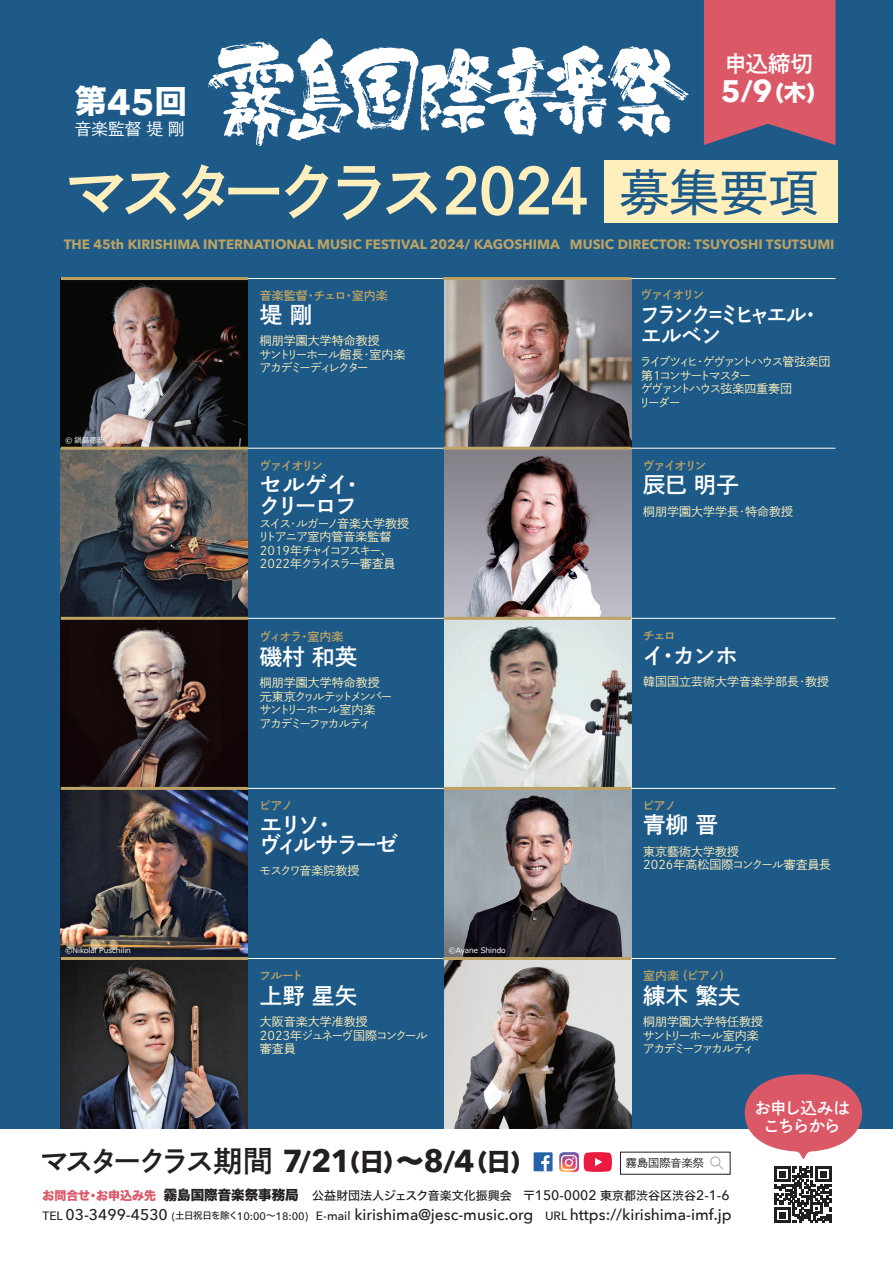
<style>
.page{position:relative;width:893px;height:1263px;background:#fff}
.page>*{position:absolute;margin:0;border:0;box-sizing:border-box;transform-origin:0 0}
.t1{font:65.55px "DNP Shuei Go Gin Std B";letter-spacing:-.19em;color:#feefbc}
.t2{font:49.65px "DNP Shuei Go Gin Std M";color:#1d5a88}
.t3{font:32.1px "Hiragino Sans W8";color:#fff}
.t4{font:29.7px "DNP Shuei Go Gin Std B";letter-spacing:-.16em;color:#231f20}
.t5{font:22.5px "DNP Shuei Go Gin Std B";letter-spacing:-.05em;color:#fff}
.t6{font:22.5px/21px "DNP Shuei Go Gin Std B";letter-spacing:-.135em;color:#fff;scale:.9 1}
.t7{font:22.5px/19.5px "DNP Shuei Go Gin Std B";letter-spacing:-.145em;color:#fff}
.t8{font:22.5px/21px "DNP Shuei Go Gin Std B";letter-spacing:-.1em;color:#fff}
.t9{font:22.5px "Hiragino Sans W8";color:#fff}
.t10{font:16.65px "DNP Shuei Go Gin Std L";color:#fff}
.t11{font:16.5px/18.1px "DNP Shuei Go Gin Std B";letter-spacing:-.045em;color:#fff;text-align:center}
.t12{font:500 15.45px "Avenir Next";color:#231f20}
.t13{font:700 13.5px "Avenir Next";color:#bca263}
.t14{font:12px/13.5px "DNP Shuei Go Gin Std L";letter-spacing:-.105em;color:#feefbc}
.t15{font:12px/13.5px "DNP Shuei Go Gin Std L";color:#feefbc}
.t16{font:12px "Hiragino Sans W5";color:#231f20}
.t17{font:12px/13.5px "DNP Shuei Go Gin Std L";letter-spacing:-.065em;color:#feefbc}
.t18{font:12px/13.5px "DNP Shuei Go Gin Std L";letter-spacing:-.14em;color:#feefbc}
.t19{font:12px "DNP Shuei Go Gin Std B";letter-spacing:-.09em;color:#bca263}
.t20{font:12px "DNP Shuei Go Gin Std B";color:#bca263}
.t21{font:12px "DNP Shuei Go Gin Std L";letter-spacing:-.04em;color:#feefbc}
.t22{font:11.1px "DNP Shuei Go Gin Std L";color:#231f20}
.t23{font:7.5px "Meiryo";color:#fff}
.s1{font-family:"Avenir Next";font-weight:700;font-size:36.9px}
.s2{font-family:"Avenir Next";font-weight:600;font-size:67.05px}
.s3{font-family:"Avenir Next";font-weight:700;font-size:31.05px}
.s4{font-family:"Avenir Next";font-weight:700;font-size:27.9px}
.s5{font-family:"Avenir Next";font-weight:700;font-size:31.65px}
.s6{font-family:"Avenir Next";font-weight:700;font-size:28.5px}
.s7{font-family:"Hiragino Sans W8";font-size:24.75px}
.s8{font-family:"Hiragino Sans W8";font-size:27.6px}
.s9{font-family:"Hiragino Sans W8";color:#db5867}
.s10{font-family:"Hiragino Sans W8";font-size:13.5px}
.s11{font-family:"Avenir Next";font-weight:500;font-size:13.8px}
.s12{font-size:12.15px}
.s13{font-size:10.8px}
.s14{font-family:"Hiragino Sans W5";font-weight:400;font-size:9.45px}
</style>
<div class="page">
<div style="left:0;top:0;width:893px;height:1129px;background:#1d5a88"></div>
<svg style="left:704px;top:0;width:131px;height:145px;background:#cd5869"></svg>
<img style="left:208px;top:38px;width:481px;height:109px">
<svg style="left:774px;top:1166px;width:57px;height:57px"></svg>
<div style="left:534px;top:1152px;width:19px;height:19px;background:#2662a8"></div>
<svg style="left:541px;top:1155px;width:9px;height:16px"></svg>
<img style="left:559px;top:1152px;width:20px;height:20px">
<svg style="left:584px;top:1152px;width:28px;height:20px"></svg>
<svg style="left:710px;top:1156px;width:13px;height:14px"></svg>
<div style="left:604px;top:161px;width:233px;height:62px;background:#feefbc"></div>
<img style="left:61px;top:280px;width:187px;height:849px">
<img style="left:444px;top:280px;width:187px;height:849px">
<hr style="left:247px;top:448px;width:196px;height:1px;background:#fff">
<hr style="left:630px;top:448px;width:205px;height:1px;background:#fff">
<hr style="left:247px;top:618px;width:197px;height:1px;background:#fff">
<hr style="left:630px;top:618px;width:205px;height:1px;background:#fff">
<hr style="left:247px;top:788px;width:196px;height:1px;background:#fff">
<hr style="left:630px;top:788px;width:205px;height:1px;background:#fff">
<hr style="left:247px;top:958px;width:196px;height:1px;background:#fff">
<hr style="left:630px;top:958px;width:205px;height:1px;background:#fff">
<hr style="left:247px;top:278px;width:196px;height:1px;background:#fff">
<hr style="left:630px;top:278px;width:205px;height:1px;background:#fff">
<svg style="left:745px;top:1074px;width:117px;height:85px"></svg>
<hr style="left:443px;top:447px;width:188px;height:3px;background:#bca263">
<hr style="left:443px;top:617px;width:188px;height:3px;background:#bca263">
<hr style="left:443px;top:787px;width:188px;height:3px;background:#bca263">
<hr style="left:443px;top:957px;width:188px;height:3px;background:#bca263">
<hr style="left:443px;top:277px;width:188px;height:3px;background:#bca263">
<hr style="left:61px;top:447px;width:187px;height:3px;background:#bca263">
<hr style="left:61px;top:617px;width:187px;height:3px;background:#bca263">
<hr style="left:61px;top:787px;width:187px;height:3px;background:#bca263">
<hr style="left:61px;top:957px;width:187px;height:3px;background:#bca263">
<hr style="left:61px;top:277px;width:187px;height:3px;background:#bca263">
<h3 class="t3" style="left:75px;top:83px;width:113px">第<span class="s1">45</span>回</h3>
<h3 class="t10" style="left:75px;top:118px;width:111px">音楽監督 堤 剛</h3>
<h1 class="t1" style="left:63px;top:146px;width:528px">マスタークラス<span class="s2">2024</span></h1>
<h3 class="t5" style="left:724px;top:48px;width:90px">申込締切</h3>
<h3 class="t9" style="left:721px;top:80px;width:98px"><span class="s3">5</span><span class="s4">/</span><span class="s3">9</span>(木)</h3>
<h2 class="t2" style="left:620px;top:158px;width:200px">募集要項</h2>
<p class="t13" style="left:64px;top:232px;width:772px">THE 45th KIRISHIMA INTERNATIONAL MUSIC FESTIVAL 2024/ KAGOSHIMA MUSIC DIRECTOR: TSUYOSHI TSUTSUMI</p>
<p class="t23" style="left:65px;top:435px;width:41px">© 鍋島徳恭</p>
<p class="t20" style="left:260px;top:287px;width:129px">音楽監督･チェロ･室内楽</p>
<h3 class="t5" style="left:260px;top:299px;width:54px">堤 剛</h3>
<p class="t14" style="left:259px;top:334px;width:148px">桐朋学園大学特命教授<br>サントリーホール館長･室内楽アカデミーディレクター</p>
<p class="t19" style="left:259px;top:457px;width:66px">ヴァイオリン</p>
<h3 class="t8" style="left:259px;top:474px;width:101px">セルゲイ･クリーロフ</h3>
<p class="t17" style="left:258px;top:516px;width:153px">スイス･ルガーノ音楽大学教授リトアニア室内管音楽監督<br>2019年チャイコフスキー、<br>2022年クライスラー審査員</p>
<p class="t19" style="left:259px;top:629px;width:86px">ヴィオラ･室内楽</p>
<h3 class="t5" style="left:260px;top:641px;width:99px">磯村 和英</h3>
<p class="t14" style="left:259px;top:676px;width:135px">桐朋学園大学特命教授元東京クヮルテットメンバーサントリーホール室内楽<br>アカデミーファカルティ</p>
<p class="t19" style="left:259px;top:797px;width:36px">ピアノ</p>
<h3 class="t7" style="left:258px;top:815px;width:141px">エリソ･<br>ヴィルサラーゼ</h3>
<p class="t21" style="left:260px;top:863px;width:102px">モスクワ音楽院教授</p>
<p class="t23" style="left:65px;top:945px;width:67px">©Nikolai Puschilin</p>
<p class="t23" style="left:448px;top:945px;width:59px">©Ayane Shindo</p>
<p class="t19" style="left:259px;top:967px;width:46px">フルート</p>
<h3 class="t5" style="left:260px;top:980px;width:99px">上野 星矢</h3>
<p class="t15" style="left:260px;top:1015px;width:169px">大阪音楽大学准教授<br>2023年ジュネーヴ国際コンクール審査員</p>
<h3 class="t4" style="left:39px;top:1140px;width:485px">マスタークラス期間 <span class="s5">7</span><span class="s6">/</span><span class="s5">21</span><span class="s7">(日)</span><span class="s8">～</span><span class="s5">8</span><span class="s6">/</span><span class="s5">4</span><span class="s7">(日)</span></h3>
<p class="t19" style="left:640px;top:287px;width:66px">ヴァイオリン</p>
<h3 class="t6" style="left:640px;top:304px;width:202px">フランク＝ミヒャエル・エルベン</h3>
<p class="t18" style="left:639px;top:355px;width:193px">ライプツィヒ・ゲヴァントハウス管弦楽団第 1コンサートマスター<br>ゲヴァントハウス弦楽四重奏団<br>リーダー</p>
<p class="t19" style="left:642px;top:457px;width:66px">ヴァイオリン</p>
<h3 class="t5" style="left:643px;top:469px;width:97px">辰巳 明子</h3>
<p class="t15" style="left:643px;top:504px;width:151px">桐朋学園大学学長･特命教授</p>
<p class="t19" style="left:643px;top:627px;width:34px">チェロ</p>
<h3 class="t5" style="left:643px;top:639px;width:97px">イ･カンホ</h3>
<p class="t15" style="left:643px;top:674px;width:187px">韓国国立芸術大学音楽学部長･教授</p>
<p class="t19" style="left:642px;top:797px;width:36px">ピアノ</p>
<h3 class="t5" style="left:643px;top:809px;width:76px">青柳 晋</h3>
<p class="t15" style="left:643px;top:844px;width:190px">東京藝術大学教授<br>2026年高松国際コンクール審査員長</p>
<p class="t19" style="left:643px;top:967px;width:82px">室内楽 (ピアノ)</p>
<h3 class="t5" style="left:643px;top:980px;width:99px">練木 繁夫</h3>
<p class="t14" style="left:643px;top:1015px;width:122px">桐朋学園大学特任教授サントリーホール室内楽アカデミーファカルティ</p>
<p class="t22" style="left:626px;top:1156px;width:80px">霧島国際音楽祭</p>
<h3 class="t11" style="left:754px;top:1099px;width:97px">お申し込みはこちらから</h3>
<p class="t16" style="left:42px;top:1184px;width:689px"><span class="s9">お問合せ･お申込み先</span> <span class="s10">霧島国際音楽祭事務局</span> 公益財団法人ジェスク音楽文化振興会　〒<span class="s11">150-0002</span> 東京都渋谷区渋谷<span class="s11">2-1-6</span></p>
<p class="t12" style="left:43px;top:1201px;width:691px"><span class="s12">TEL</span> 03-3499-4530 <span class="s13">(</span><span class="s14">土日祝日を除く</span><span class="s13">10:00</span><span class="s14">～</span><span class="s13">18:00)</span> <span class="s12">E-mail</span> kirishima@jesc-music.org <span class="s12">URL</span> https://kirishima-imf.jp</p>
</div>
